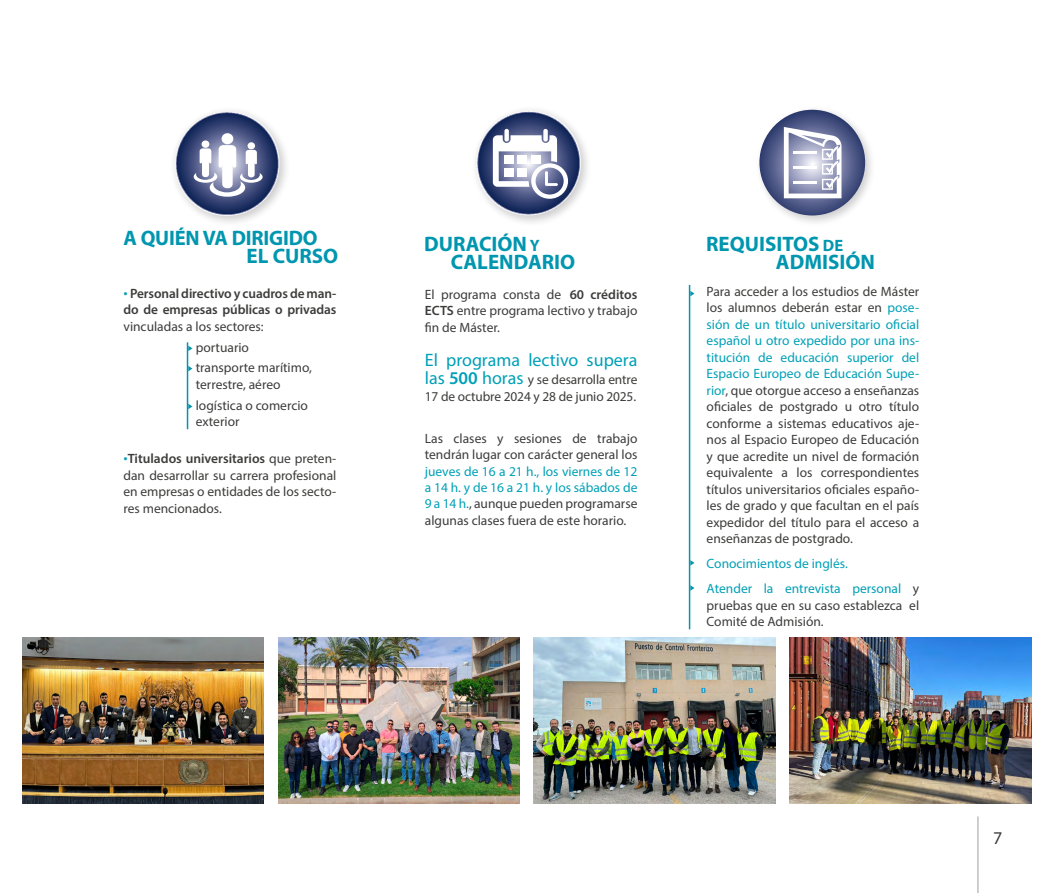
<style>
.page{position:relative;width:1063px;height:893px;background:#fff}
.page>*{position:absolute;margin:0;border:0;box-sizing:border-box;transform-origin:0 0}
.t1{font:700 21px/18px "Myriad Pro";color:#0096af}
.t2{font:18px "Myriad Pro";color:#00a0b7}
.t3{font:18px "Myriad Pro";color:#3c3c3b}
.t4{font:13.5px/16.5px "Myriad Pro";color:#3c3c3b}
.t5{font:13.5px/16.5px "Myriad Pro";color:#00a0b7}
.t6{font:600 13.5px/16.5px "Myriad Pro";letter-spacing:-.005em;color:#3c3c3b}
.s1{font-weight:700;font-size:16.5px;color:#00a0b7}
.s2{font-weight:600}
.s3{font-size:16.5px}
.s4{font-size:18px;color:#00a0b7}
.s5{font-weight:600;font-size:18px;color:#00a0b7}
.s6{color:#3c3c3b}
.s7{color:#00a0b7}
</style>
<div class="page">
<hr style="left:978px;top:816px;width:1px;height:77px;background:#9d9d9c">
<div style="left:755px;top:105px;width:121px;height:122px;background:#000;opacity:.2"></div>
<svg style="left:759px;top:110px;width:106px;height:105px;background:#4b5684"></svg>
<svg style="left:784px;top:127px;width:58px;height:71px"></svg>
<hr style="left:794px;top:166px;width:23px;height:3px;background:#fff">
<hr style="left:794px;top:181px;width:23px;height:3px;background:#fff">
<div style="left:470px;top:105px;width:122px;height:122px;background:#000;opacity:.2"></div>
<svg style="left:475px;top:110px;width:106px;height:105px;background:#44527c"></svg>
<div style="left:504px;top:129px;width:5px;height:12px;background:#fff;border-radius:2px"></div>
<div style="left:543px;top:129px;width:5px;height:12px;background:#fff;border-radius:2px"></div>
<svg style="left:493px;top:135px;width:75px;height:64px"></svg>
<div style="left:169px;top:105px;width:122px;height:122px;background:#000;opacity:.2"></div>
<svg style="left:174px;top:110px;width:106px;height:106px;background:#45537e"></svg>
<div style="left:222px;top:133px;width:11px;height:11px;background:#fff;border-radius:50%"></div>
<div style="left:202px;top:140px;width:7px;height:8px;background:#fff;border-radius:50%"></div>
<div style="left:248px;top:142px;width:7px;height:7px;background:#fff;border-radius:50%"></div>
<svg style="left:194px;top:145px;width:69px;height:52px"></svg>
<hr style="left:187px;top:342px;width:1px;height:87px;background:#0096af">
<svg style="left:188px;top:346px;width:4px;height:5px"></svg>
<svg style="left:188px;top:366px;width:4px;height:5px"></svg>
<svg style="left:188px;top:404px;width:4px;height:5px"></svg>
<hr style="left:689px;top:285px;width:1px;height:344px;background:#0096af">
<svg style="left:690px;top:291px;width:5px;height:5px"></svg>
<svg style="left:690px;top:560px;width:5px;height:6px"></svg>
<svg style="left:690px;top:585px;width:5px;height:6px"></svg>
<img style="left:22px;top:638px;width:242px;height:166px">
<img style="left:278px;top:638px;width:241px;height:166px">
<img style="left:534px;top:638px;width:241px;height:166px">
<img style="left:790px;top:638px;width:241px;height:166px">
<h1 class="t1" style="left:247px;top:228px;width:93px;text-indent:-123px">A QUIÉN VA DIRIGIDO<br>EL CURSO</h1>
<p class="t6" style="left:124px;top:285px;width:214px"><span class="s1">·</span> Personal directivo y cuadros de man&shy;do de empresas públicas o privadas</p>
<p class="t4" style="left:196px;top:316px;width:118px;line-height:20.7px;text-indent:-72px">vinculadas a los sectores: portuario<br>transporte marítimo,</p>
<p class="t4" style="left:196px;top:374px;width:114px;line-height:20.7px">terrestre, aéreo logística o comercio</p>
<p class="t4" style="left:196px;top:413px;width:45px">exterior</p>
<p class="t4" style="left:124px;top:450px;width:214px;text-align:justify"><span class="s1">·</span><span class="s2">Titulados universitarios</span> que preten&shy;dan desarrollar su carrera profesional en empresas o entidades de los secto&shy;res mencionados.</p>
<h1 class="t1" style="left:451px;top:234px;width:126px;text-indent:-27px">DURACIÓN <span class="s3">Y<br></span>CALENDARIO</h1>
<p class="t4" style="left:425px;top:286px;width:214px;text-align:justify">El programa consta de <span class="s2">60 créditos ECTS</span> entre programa lectivo y trabajo fin de Máster.</p>
<h2 class="t2" style="left:425px;top:349px;width:214px">El programa lectivo supera</h2>
<p class="t4" style="left:425px;top:371px;width:214px"><span class="s4">las</span> <span class="s5">500</span> <span class="s4">horas</span> y se desarrolla entre<br>17 de octubre 2024 y 28 de junio 2025.</p>
<p class="t4" style="left:425px;top:429px;width:214px">Las clases y sesiones de trabajo tendrán lugar con carácter general los</p>
<p class="t5" style="left:425px;top:462px;width:214px;text-align:justify">jueves de 16 a 21 h., los viernes de 12 a 14 h. y de 16 a 21 h. y los sábados de 9 a 14 h.<span class="s6">, aunque pueden programarse algunas clases fuera de este horario.</span></p>
<h1 class="t1" style="left:776px;top:234px;width:101px;text-indent:-70px">REQUISITOS <span class="s3">DE<br></span>ADMISIÓN</h1>
<p class="t4" style="left:707px;top:283px;width:214px;text-align:justify">Para acceder a los estudios de Máster los alumnos deberán estar en <span class="s7">pose&shy;sión de un título universitario oficial español u otro expedido por una ins&shy;titución de educación superior del Espacio Europeo de Educación Supe&shy;rior</span>, que otorgue acceso a enseñanzas oficiales de postgrado u otro título conforme a sistemas educativos aje&shy;nos al Espacio Europeo de Educación y que acredite un nivel de formación equivalente a los correspondientes títulos universitarios oficiales españo&shy;les de grado y que facultan en el país expedidor del título para el acceso a enseñanzas de postgrado.</p>
<p class="t5" style="left:707px;top:551px;width:214px;line-height:25px">Conocimientos de inglés.<br>Atender la entrevista personal <span class="s6">y</span></p>
<p class="t4" style="left:707px;top:597px;width:214px">pruebas que en su caso establezca el<br>Comité de Admisión.</p>
<h2 class="t3" style="left:993px;top:827px;width:11px">7</h2>
</div>
